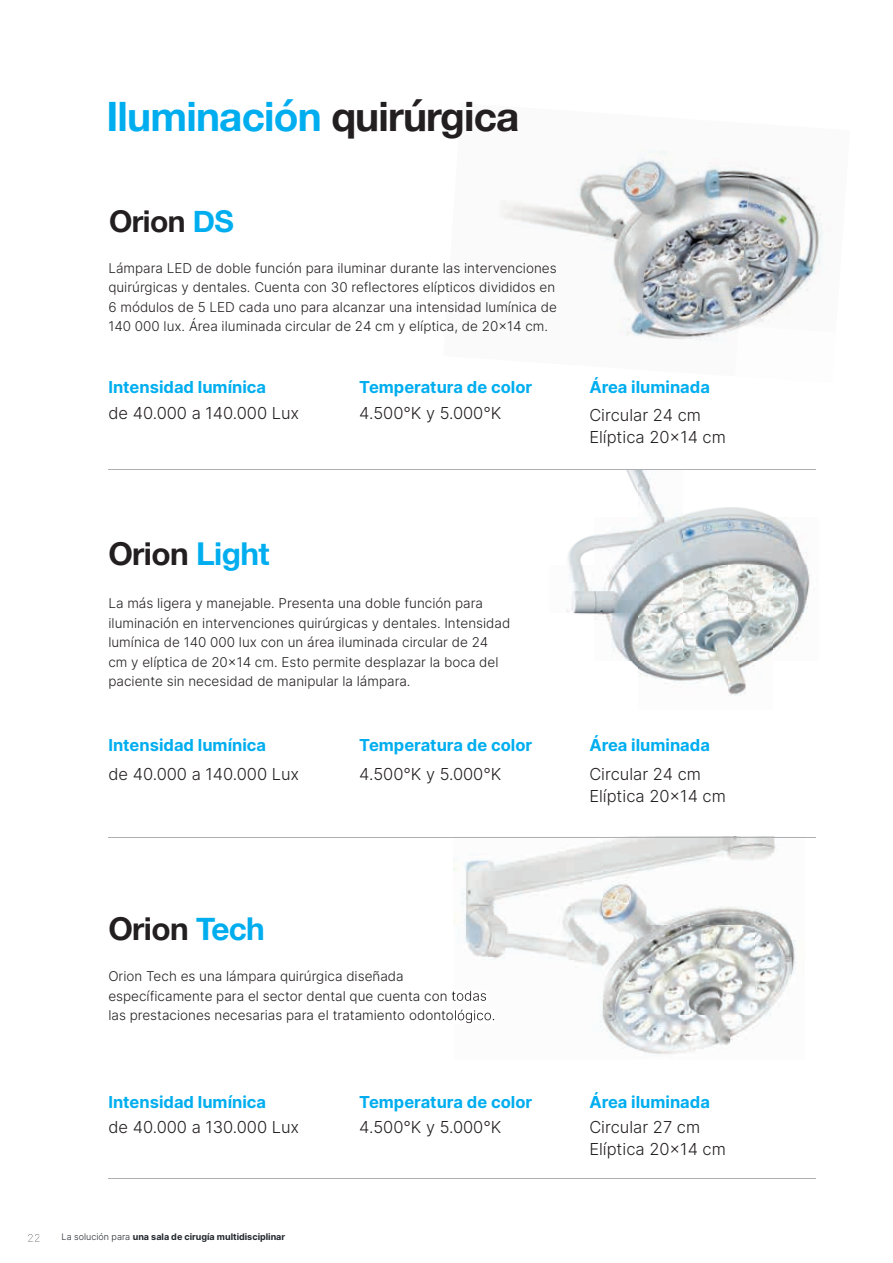
<style>
.page{position:relative;width:893px;height:1263px;background:#fff}
.page>*{position:absolute;margin:0;border:0;box-sizing:border-box;transform-origin:0 0}
.t1{font:700 40.5px "Helvetica Neue";letter-spacing:-.02em;color:#00aeef}
.t2{font:700 31.5px "Helvetica Neue";letter-spacing:-.02em;color:#231f20}
.t3{font:700 30px "Helvetica Neue";letter-spacing:-.02em;color:#231f20}
.t4{font:300 16.5px/22.5px "Inter";color:#231f20}
.t5{font:16.5px "Inter";color:#00aeef}
.t6{font:300 13.5px/19.5px "Inter";color:#231f20}
.t7{font:9px "Inter";color:#22272e}
.s1{color:#231f20}
.s2{color:#00aeef}
.s3{font-weight:300}
</style>
<div class="page">
<img style="left:501px;top:173px;width:95px;height:63px">
<img style="left:596px;top:150px;width:143px;height:118px">
<img style="left:739px;top:165px;width:84px;height:161px">
<img style="left:596px;top:255px;width:49px;height:81px">
<img style="left:638px;top:268px;width:104px;height:73px">
<img style="left:735px;top:326px;width:8px;height:15px">
<img style="left:566px;top:470px;width:244px;height:226px">
<hr style="left:108px;top:469px;width:707px;height:1px;background:#aeafb3">
<hr style="left:108px;top:1178px;width:707px;height:1px;background:#aeafb3">
<img style="left:454px;top:838px;width:343px;height:217px">
<img style="left:454px;top:990px;width:33px;height:13px">
<img style="left:454px;top:1009px;width:40px;height:14px">
<hr style="left:108px;top:837px;width:707px;height:1px;background:#aeafb3">
<svg style="left:28px;top:1234px;width:12px;height:8px"></svg>
<h1 class="t1" style="left:107px;top:84px;width:414px">Iluminación <span class="s1">quirúrgica</span></h1>
<h3 class="t3" style="left:109px;top:198px;width:126px">Orion <span class="s2">DS</span></h3>
<p class="t6" style="left:108px;top:258px;width:450px">Lámpara LED de doble función para iluminar durante las intervenciones quirúrgicas y dentales. Cuenta con 30 reflectores elípticos divididos en 6 módulos de 5 LED cada uno para alcanzar una intensidad lumínica de 140 000 lux. Área iluminada circular de 24 cm y elíptica, de 20×14 cm.</p>
<p class="t5" style="left:108px;top:375px;width:159px">Intensidad lumínica</p>
<p class="t4" style="left:108px;top:401px;width:192px">de 40.000 a 140.000 Lux</p>
<h2 class="t2" style="left:108px;top:529px;width:163px">Orion <span class="s2">Light</span></h2>
<p class="t5" style="left:359px;top:375px;width:174px">Temperatura de color</p>
<p class="t5" style="left:589px;top:375px;width:122px">Área iluminada</p>
<p class="t4" style="left:359px;top:401px;width:144px">4.500°K y 5.000°K</p>
<p class="t4" style="left:589px;top:403px;width:138px">Circular 24 cm<br>Elíptica 20×14 cm</p>
<p class="t6" style="left:108px;top:593px;width:403px">La más ligera y manejable. Presenta una doble función para iluminación en intervenciones quirúrgicas y dentales. Intensidad lumínica de 140 000 lux con un área iluminada circular de 24 cm y elíptica de 20×14 cm. Esto permite desplazar la boca del paciente sin necesidad de manipular la lámpara.</p>
<p class="t5" style="left:108px;top:733px;width:159px">Intensidad lumínica</p>
<p class="t4" style="left:108px;top:762px;width:192px">de 40.000 a 140.000 Lux</p>
<h2 class="t2" style="left:108px;top:904px;width:158px">Orion <span class="s2">Tech</span></h2>
<p class="t5" style="left:359px;top:733px;width:174px">Temperatura de color</p>
<p class="t4" style="left:359px;top:762px;width:144px">4.500°K y 5.000°K</p>
<p class="t6" style="left:108px;top:966px;width:388px">Orion Tech es una lámpara quirúrgica diseñada específicamente para el sector dental que cuenta con todas las prestaciones necesarias para el tratamiento odontológico.</p>
<p class="t5" style="left:108px;top:1090px;width:159px">Intensidad lumínica</p>
<p class="t4" style="left:108px;top:1115px;width:192px">de 40.000 a 130.000 Lux</p>
<p class="t7" style="left:62px;top:1230px;width:225px"><span class="s3">La solución para</span> una sala de cirugía multidisciplinar</p>
<p class="t5" style="left:359px;top:1090px;width:174px">Temperatura de color</p>
<p class="t4" style="left:359px;top:1115px;width:144px">4.500°K y 5.000°K</p>
<p class="t5" style="left:589px;top:733px;width:122px">Área iluminada</p>
<p class="t4" style="left:589px;top:762px;width:138px">Circular 24 cm<br>Elíptica 20×14 cm</p>
<p class="t5" style="left:589px;top:1090px;width:122px">Área iluminada</p>
<p class="t4" style="left:589px;top:1115px;width:138px">Circular 27 cm<br>Elíptica 20×14 cm</p>
</div>
